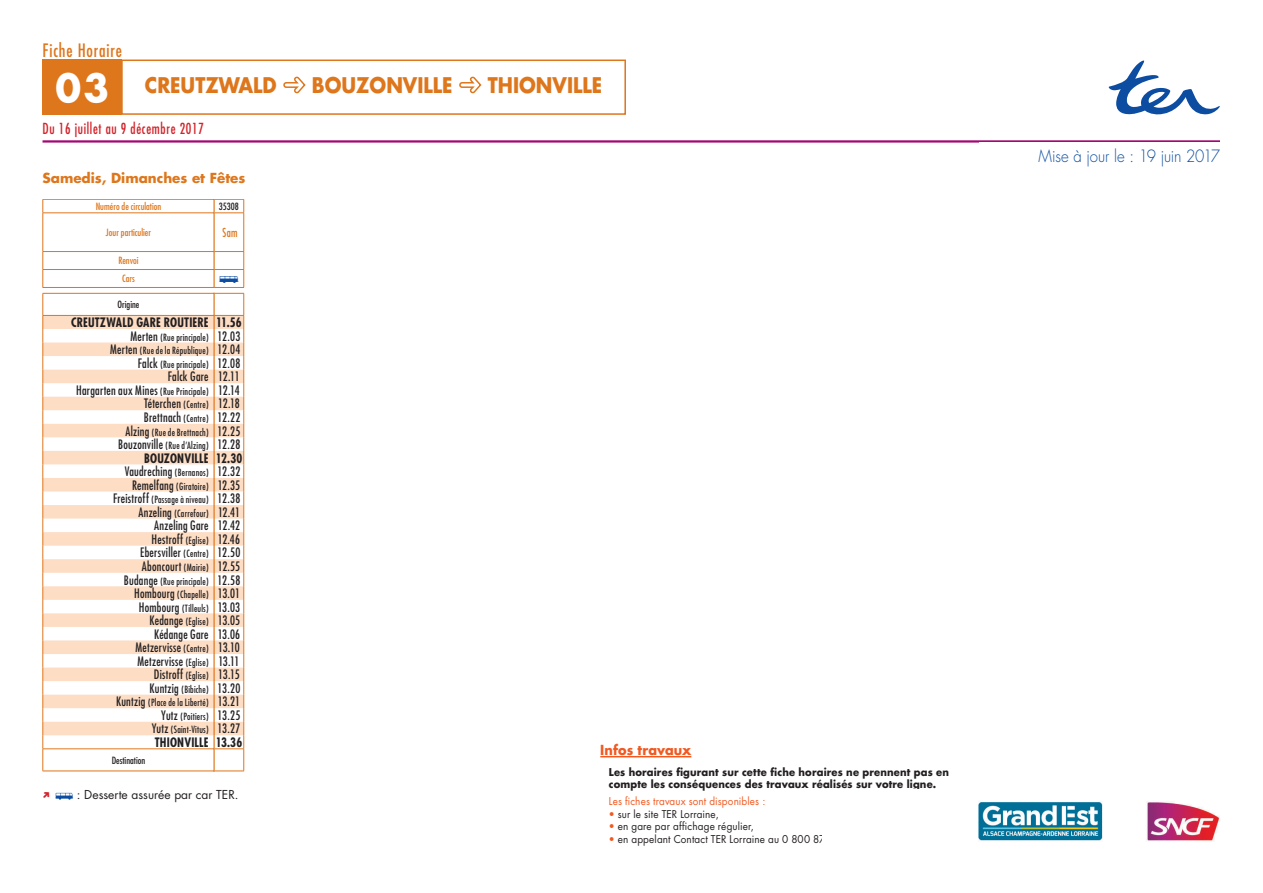
<style>
.page{position:relative;width:1263px;height:893px;background:#fff}
.page>*{position:absolute;margin:0;border:0;box-sizing:border-box;transform-origin:0 0}
.t1{font:700 21px "Futura";color:#de761b;scale:.9 1}
.t2{font:condensed 18px "Futura";letter-spacing:.045em;color:#de761b;scale:.95 1}
.t3{font:16.65px "Transportation";color:#0d4da1}
.t4{font:300 16.5px "Futura";letter-spacing:-.015em;color:#0d4da1;scale:.91 1}
.t5{font:condensed 14.85px "Futura";letter-spacing:.05em;color:#d1232a;scale:.91 1}
.t6{font:700 13.5px "Futura";color:#de761b}
.t7{font:700 13.5px "Futura";color:#f15921;scale:.95 1}
.t8{font:condensed 12.6px/13.5px "Futura";letter-spacing:.02em;color:#231f20;text-align:right;scale:.95 1}
.t9{font:700 condensed 12.6px "Futura";letter-spacing:.015em;color:#231f20;scale:.95 1}
.t10{font:condensed 12.15px "Futura";color:#de761b;scale:.9 1}
.t11{font:12px "Futura";color:#231f20}
.t12{font:700 10.5px/12.6px "Futura";letter-spacing:.015em;color:#231f20;scale:.95 1}
.t13{font:10.5px "Futura";letter-spacing:.015em;color:#231f20;scale:.95 1}
.t14{font:10.5px "Futura";letter-spacing:.015em;color:#f15921;scale:.95 1}
.t15{font:condensed 9.75px/13.5px "Futura";letter-spacing:.02em;color:#231f20;text-align:right;scale:.95 1}
.t16{font:condensed 9.75px/18px "Futura";color:#de761b;text-align:center}
.t17{font:condensed 9.75px "Futura";color:#231f20}
.t18{font:condensed 9.75px "Futura";letter-spacing:.02em;color:#231f20}
.s1{font-size:37.5px;color:#fff}
.s2{font-size:12.6px}
.s3{font-size:9.75px}
.s4{font-weight:700}
.s5{color:#f15921}
</style>
<div class="page">
<svg style="left:43px;top:200px;width:171px;height:571px"></svg>
<svg style="left:44px;top:316px;width:170px;height:419px"></svg>
<hr style="left:43px;top:199px;width:171px;height:1px;background:#de761b">
<svg style="left:43px;top:200px;width:1px;height:13px"></svg>
<hr style="left:43px;top:213px;width:171px;height:1px;background:#de761b">
<hr style="left:43px;top:213px;width:1px;height:38px;background:#de761b">
<hr style="left:43px;top:251px;width:171px;height:1px;background:#de761b">
<hr style="left:43px;top:269px;width:171px;height:1px;background:#de761b">
<svg style="left:43px;top:252px;width:1px;height:35px"></svg>
<hr style="left:43px;top:287px;width:171px;height:1px;background:#de761b">
<hr style="left:43px;top:293px;width:171px;height:1px;background:#de761b">
<hr style="left:43px;top:315px;width:171px;height:1px;background:#de761b">
<hr style="left:43px;top:748px;width:171px;height:1px;background:#de761b">
<hr style="left:43px;top:771px;width:171px;height:1px;background:#de761b">
<svg style="left:43px;top:294px;width:1px;height:477px"></svg>
<svg style="left:214px;top:199px;width:30px;height:573px"></svg>
<svg style="left:55px;top:793px;width:18px;height:7px"></svg>
<hr style="left:43px;top:140px;width:1199px;height:3px;background:#a40775">
<hr style="left:600px;top:756px;width:91px;height:1px;background:#f15921">
<svg style="left:1109px;top:60px;width:111px;height:55px"></svg>
<div style="left:43px;top:60px;width:79px;height:55px;background:#de761b"></div>
<svg style="left:283px;top:76px;width:23px;height:18px"></svg>
<svg style="left:459px;top:76px;width:23px;height:18px"></svg>
<div style="left:121px;top:60px;width:505px;height:55px;border:2px solid #de761b"></div>
<div style="left:979px;top:142px;width:245px;height:28px;background:#fff"></div>
<img style="left:978px;top:801px;width:242px;height:41px">
<div style="left:1220px;top:0;width:43px;height:893px;background:#fff"></div>
<h2 class="t2" style="left:43px;top:39px;width:85px">Fiche Horaire</h2>
<h1 class="t1" style="left:55px;top:71px;width:247px"><span class="s1">03</span> Creutzwald</h1>
<h1 class="t1" style="left:312px;top:71px;width:158px">Bouzonville</h1>
<h1 class="t1" style="left:488px;top:71px;width:129px">Thionville</h1>
<p class="t5" style="left:43px;top:120px;width:179px">Du 16 juillet au 9 décembre 2017</p>
<p class="t6" style="left:43px;top:169px;width:204px">Samedis, Dimanches et Fêtes</p>
<p class="t16" style="left:96px;top:197px;width:67px">Numéro de circulation</p>
<p class="t18" style="left:219px;top:200px;width:22px">35308</p>
<p class="t16" style="left:106px;top:223px;width:47px">Jour particulier</p>
<p class="t10" style="left:223px;top:225px;width:18px">Sam</p>
<p class="t16" style="left:118px;top:252px;width:22px">Renvoi<br>Cars</p>
<h3 class="t3" style="left:217px;top:267px;width:25px">m</h3>
<p class="t17" style="left:118px;top:299px;width:23px">Origine</p>
<p class="t9" style="left:71px;top:315px;width:181px">CREUTZWALD GARE ROUTIERE 11.56</p>
<p class="t15" style="left:110px;top:330px;width:139px"><span class="s2">Merten</span> (Rue principale) <span class="s2">12.03<br>Merten</span> (Rue de la République) <span class="s2">12.04<br>Falck</span> (Rue principale) <span class="s2">12.08</span></p>
<p class="t8" style="left:76px;top:370px;width:174px">Falck Gare 12.11<br>Hargarten aux Mines <span class="s3">(Rue Principale)</span> 12.14<br>Téterchen <span class="s3">(Centre)</span> 12.18<br>Brettnach <span class="s3">(Centre)</span> 12.22</p>
<p class="t15" style="left:125px;top:425px;width:122px"><span class="s2">Alzing</span> (Rue de Brettnach) <span class="s2">12.25</span></p>
<p class="t8" style="left:118px;top:438px;width:132px">Bouzonville <span class="s3">(Rue d’Alzing)</span> 12.28<br><span class="s4">BOUZONVILLE 12.30<br></span>Vaudreching <span class="s3">(Bernanos)</span> 12.32<br>Remelfang <span class="s3">(Giratoire)</span> 12.35</p>
<p class="t15" style="left:113px;top:493px;width:135px"><span class="s2">Freistroff</span> (Passage à niveau) <span class="s2">12.38</span></p>
<p class="t8" style="left:138px;top:505px;width:109px">Anzeling <span class="s3">(Carrefour)</span> 12.41<br>Anzeling Gare 12.42<br>Hestroff <span class="s3">(Eglise)</span> 12.46<br>Ebersviller <span class="s3">(Centre)</span> 12.50<br>Aboncourt <span class="s3">(Mairie)</span> 12.55</p>
<p class="t15" style="left:124px;top:574px;width:124px"><span class="s2">Budange</span> (Rue principale) <span class="s2">12.58</span></p>
<p class="t8" style="left:134px;top:587px;width:113px">Hombourg <span class="s3">(Chapelle)</span> 13.01<br>Hombourg <span class="s3">(Tilleuls)</span> 13.03<br>Kedange <span class="s3">(Eglise)</span> 13.05<br>Kédange Gare 13.06<br>Metzervisse <span class="s3">(Centre)</span> 13.10<br>Metzervisse <span class="s3">(Eglise)</span> 13.11<br>Distroff <span class="s3">(Eglise)</span> 13.15<br>Kuntzig <span class="s3">(Bibiche)</span> 13.20</p>
<p class="t15" style="left:116px;top:696px;width:132px"><span class="s2">Kuntzig</span> (Place de la Liberté) <span class="s2">13.21<br>Yutz</span> (Poitiers) <span class="s2">13.25<br>Yutz</span> (Saint-Vitus) <span class="s2">13.27</span></p>
<p class="t9" style="left:155px;top:734px;width:94px">THIONVILLE 13.36</p>
<p class="t17" style="left:112px;top:754px;width:35px">Destination</p>
<p class="t11" style="left:77px;top:787px;width:163px">: Desserte assurée par car TER.</p>
<p class="t7" style="left:600px;top:741px;width:97px">Infos travaux</p>
<p class="t12" style="left:609px;top:765px;width:360px">Les horaires figurant sur cette fiche horaires ne prennent pas en compte les conséquences des travaux réalisés sur votre ligne.</p>
<p class="t14" style="left:609px;top:795px;width:166px">Les fiches travaux sont disponibles :</p>
<p class="t13" style="left:609px;top:807px;width:117px"><span class="s5">•</span> sur le site TER Lorraine,</p>
<p class="t13" style="left:609px;top:820px;width:154px"><span class="s5">•</span> en gare par affichage régulier,</p>
<p class="t13" style="left:609px;top:832px;width:264px"><span class="s5">•</span> en appelant Contact TER Lorraine au 0 800 87 05 29.</p>
<h3 class="t4" style="left:1038px;top:146px;width:201px">Mise à jour le : 19 juin 2017</h3>
</div>
